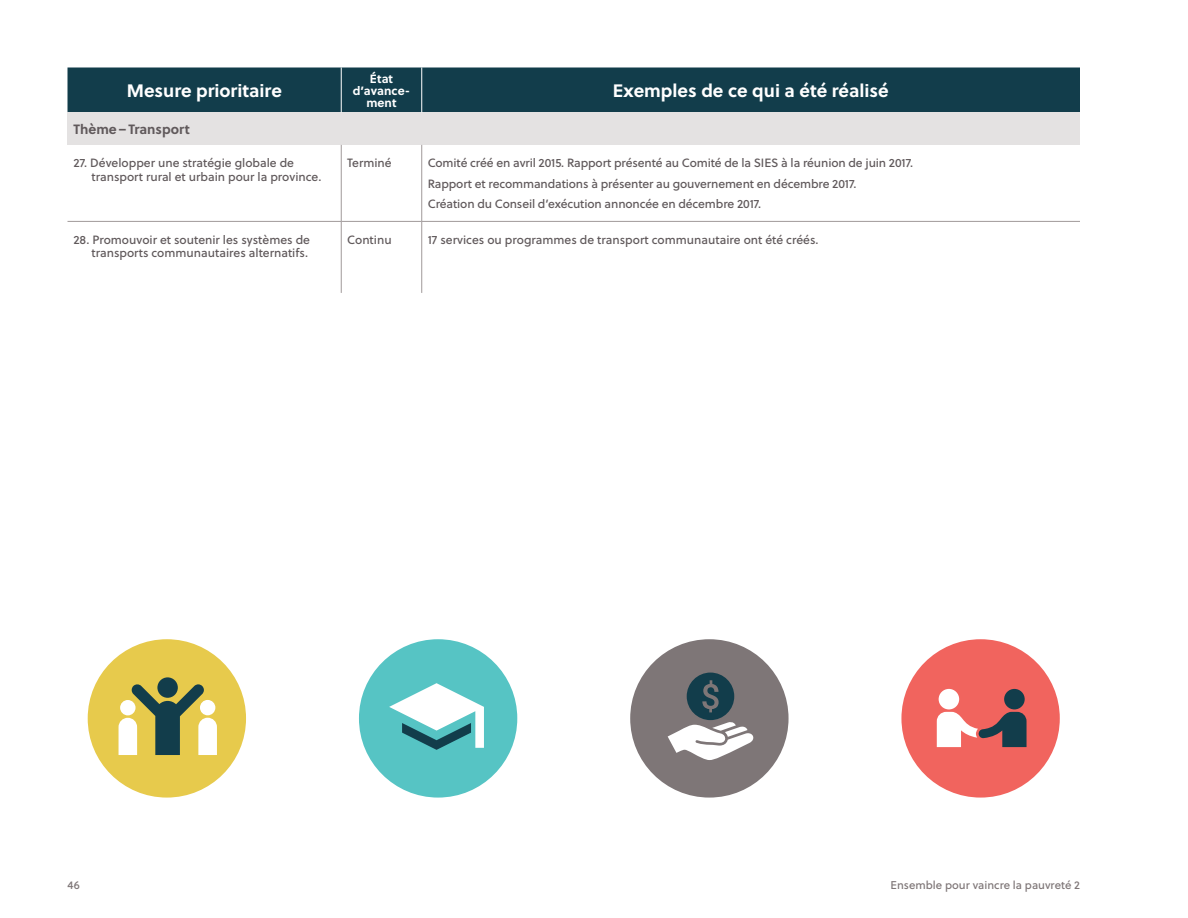
<style>
.page{position:relative;width:1188px;height:918px;background:#fff}
.page>*{position:absolute;margin:0;border:0;box-sizing:border-box;transform-origin:0 0}
.t1{font:700 18px "Soleil";color:#fff}
.t2{font:700 13.5px "Soleil";color:#60595b}
.t3{font:12px/13.5px "Soleil Bk";color:#60595b}
.t4{font:700 12px/12px "Soleil";color:#fff;text-align:center}
.t5{font:11.25px "Soleil Bk";color:#7e7677}
</style>
<div class="page">
<div style="left:88px;top:639px;width:158px;height:159px;background:#e7ca4c;border-radius:50%"></div>
<svg style="left:119px;top:677px;width:98px;height:78px"></svg>
<div style="left:359px;top:639px;width:158px;height:159px;background:#56c4c4;border-radius:50%"></div>
<svg style="left:389px;top:683px;width:95px;height:67px"></svg>
<div style="left:630px;top:639px;width:159px;height:159px;background:#7e7677;border-radius:50%"></div>
<svg style="left:668px;top:673px;width:86px;height:87px"></svg>
<div style="left:901px;top:639px;width:159px;height:159px;background:#f1645e;border-radius:50%"></div>
<div style="left:939px;top:689px;width:20px;height:20px;background:#fff;border-radius:50%"></div>
<div style="left:1004px;top:689px;width:21px;height:20px;background:#123d4b;border-radius:50%"></div>
<svg style="left:937px;top:712px;width:90px;height:35px"></svg>
<div style="left:68px;top:68px;width:1012px;height:44px;background:#123d4b"></div>
<div style="left:68px;top:112px;width:1012px;height:33px;background:#e4e2e2"></div>
<hr style="left:341px;top:68px;width:1px;height:44px;background:#fff">
<hr style="left:421px;top:68px;width:1px;height:44px;background:#fff">
<hr style="left:341px;top:145px;width:1px;height:76px;background:#a0999a">
<hr style="left:421px;top:145px;width:1px;height:76px;background:#a0999a">
<hr style="left:68px;top:221px;width:273px;height:1px;background:#a0999a">
<hr style="left:341px;top:221px;width:81px;height:1px;background:#a0999a">
<hr style="left:341px;top:222px;width:1px;height:71px;background:#a0999a">
<hr style="left:421px;top:222px;width:1px;height:71px;background:#a0999a">
<hr style="left:422px;top:221px;width:658px;height:1px;background:#a0999a">
<h1 class="t1" style="left:127px;top:76px;width:157px">Mesure prioritaire</h1>
<p class="t4" style="left:353px;top:72px;width:59px">État d’avance&shy;ment</p>
<h1 class="t1" style="left:613px;top:76px;width:278px">Exemples de ce qui a été réalisé</h1>
<p class="t2" style="left:74px;top:119px;width:118px">Thème – Transport</p>
<p class="t3" style="left:92px;top:156px;width:231px;text-indent:-18px">27. Développer une stratégie globale de transport rural et urbain pour la province.</p>
<p class="t3" style="left:347px;top:156px;width:46px">Terminé</p>
<p class="t3" style="left:428px;top:153px;width:487px;line-height:20.2px">Comité créé en avril 2015. Rapport présenté au Comité de la SIES à la réunion de juin 2017.<br>Rapport et recommandations à présenter au gouvernement en décembre 2017.<br>Création du Conseil d’exécution annoncée en décembre 2017.</p>
<p class="t3" style="left:73px;top:232px;width:238px;text-align:right">28. Promouvoir et soutenir les systèmes de transports communautaires alternatifs.</p>
<p class="t3" style="left:347px;top:232px;width:46px">Continu</p>
<p class="t3" style="left:428px;top:232px;width:392px">17 services ou programmes de transport communautaire ont été créés.</p>
<p class="t5" style="left:68px;top:876px;width:14px">46</p>
<p class="t5" style="left:891px;top:876px;width:191px">Ensemble pour vaincre la pauvreté 2</p>
</div>
